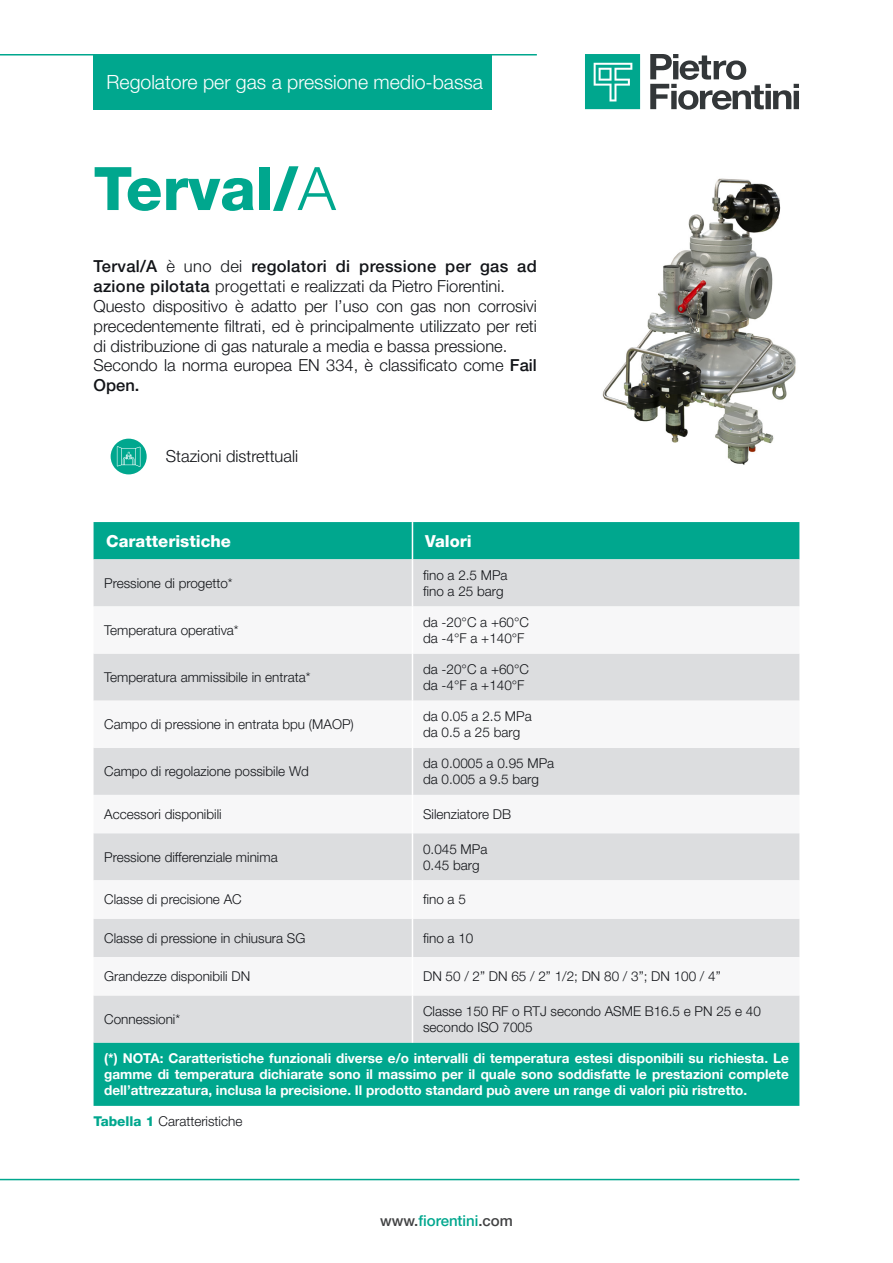
<style>
.page{position:relative;width:893px;height:1263px;background:#fff}
.page>*{position:absolute;margin:0;border:0;box-sizing:border-box;transform-origin:0 0}
.Titolo_Capitolo{font:800 60px "Helvetica Neue LT Pro";color:#00a78e}
.t1{font:300 19.5px "Helvetica Neue LT Pro";color:#fff}
.Testo{font:300 16.5px/19.8px "Helvetica Neue LT Pro";color:#121418;text-align:justify}
.Testo-2{font:500 16.5px/19.8px "Helvetica Neue LT Pro";letter-spacing:.02em;color:#121418}
.titoli_tabella_bianc{font:800 16.5px "Helvetica Neue LT Pro";color:#fff}
.titoletto_technische{font:500 15px "Helvetica Neue LT Pro";color:#00a78e}
.testo_tabella{font:300 13.5px/16.2px "Helvetica Neue LT Pro";color:#121418}
.testo_tabella-2{font:700 13.5px/16.2px "Helvetica Neue LT Pro";color:#fff;text-align:justify}
.s1{font-weight:300}
.s2{font-weight:500}
.s3{font-weight:800;color:#00a78e}
.s4{color:#414243}
</style>
<div class="page">
<hr style="left:0;top:54px;width:537px;height:2px;background:#00a78e">
<hr style="left:0;top:1179px;width:799px;height:1px;background:#00a78e">
<div style="left:94px;top:55px;width:398px;height:55px;background:#00a78e"></div>
<svg style="left:650px;top:54px;width:149px;height:56px"></svg>
<svg style="left:585px;top:54px;width:55px;height:55px;background:#25b39e"></svg>
<div style="left:94px;top:522px;width:705px;height:584px;background:#00a78e"></div>
<div style="left:94px;top:559px;width:705px;height:483px;background:#dcdddf"></div>
<svg style="left:94px;top:606px;width:705px;height:389px"></svg>
<hr style="left:412px;top:606px;width:1px;height:47px;background:#fff">
<hr style="left:412px;top:653px;width:1px;height:48px;background:#fff">
<hr style="left:412px;top:701px;width:1px;height:47px;background:#fff">
<hr style="left:412px;top:748px;width:1px;height:47px;background:#fff">
<hr style="left:412px;top:795px;width:1px;height:38px;background:#fff">
<hr style="left:412px;top:833px;width:1px;height:47px;background:#fff">
<hr style="left:412px;top:880px;width:1px;height:39px;background:#fff">
<hr style="left:412px;top:919px;width:1px;height:38px;background:#fff">
<hr style="left:412px;top:957px;width:1px;height:38px;background:#fff">
<hr style="left:412px;top:995px;width:1px;height:47px;background:#fff">
<hr style="left:412px;top:559px;width:1px;height:47px;background:#fff">
<hr style="left:412px;top:522px;width:1px;height:37px;background:#fff">
<img style="left:602px;top:178px;width:194px;height:287px">
<div style="left:111px;top:439px;width:36px;height:35px;background:#00a78e;border-radius:50%"></div>
<svg style="left:117px;top:446px;width:23px;height:21px"></svg>
<h2 class="t1" style="left:107px;top:70px;width:378px">Regolatore per gas a pressione medio-bassa</h2>
<p class="Titolo_Capitolo" style="left:94px;top:153px;width:244px">Terval/<span class="s1">A</span></p>
<p class="Testo-2" style="left:94px;top:256px;width:445px">Terval/A <span class="s1">è uno dei</span> regolatori di pressione per gas ad azione pilotata <span class="s1">progettati e realizzati da Pietro Fiorentini.</span></p>
<p class="Testo" style="left:94px;top:296px;width:445px">Questo dispositivo è adatto per l’uso con gas non corrosivi precedentemente filtrati, ed è principalmente utilizzato per reti di distribuzione di gas naturale a media e bassa pressione.</p>
<p class="Testo" style="left:94px;top:355px;width:445px">Secondo la norma europea EN 334, è classificato come <span class="s2">Fail<br>Open.</span></p>
<p class="Testo" style="left:166px;top:446px;width:134px">Stazioni distrettuali</p>
<p class="titoli_tabella_bianc" style="left:106px;top:531px;width:126px">Caratteristiche</p>
<p class="titoli_tabella_bianc" style="left:425px;top:531px;width:48px">Valori</p>
<p class="testo_tabella" style="left:104px;top:574px;width:130px">Pressione di progetto*</p>
<p class="testo_tabella" style="left:423px;top:566px;width:86px">fino a 2.5 MPa</p>
<p class="testo_tabella" style="left:423px;top:583px;width:82px">fino a 25 barg</p>
<p class="testo_tabella" style="left:104px;top:622px;width:136px">Temperatura operativa*</p>
<p class="testo_tabella" style="left:104px;top:669px;width:208px">Temperatura ammissibile in entrata*</p>
<p class="testo_tabella" style="left:104px;top:716px;width:251px">Campo di pressione in entrata bpu (MAOP)</p>
<p class="testo_tabella" style="left:104px;top:763px;width:206px">Campo di regolazione possibile Wd</p>
<p class="testo_tabella" style="left:423px;top:613px;width:107px">da -20°C a +60°C</p>
<p class="testo_tabella" style="left:423px;top:630px;width:103px">da -4°F a +140°F</p>
<p class="testo_tabella" style="left:423px;top:661px;width:107px">da -20°C a +60°C</p>
<p class="testo_tabella" style="left:423px;top:677px;width:103px">da -4°F a +140°F</p>
<p class="testo_tabella" style="left:423px;top:708px;width:110px">da 0.05 a 2.5 MPa</p>
<p class="testo_tabella" style="left:423px;top:724px;width:99px">da 0.5 a 25 barg</p>
<p class="testo_tabella" style="left:423px;top:755px;width:133px">da 0.0005 a 0.95 MPa</p>
<p class="testo_tabella" style="left:423px;top:771px;width:117px">da 0.005 a 9.5 barg</p>
<p class="testo_tabella" style="left:104px;top:806px;width:119px">Accessori disponibili</p>
<p class="testo_tabella" style="left:423px;top:806px;width:90px">Silenziatore DB</p>
<p class="testo_tabella" style="left:104px;top:848px;width:175px">Pressione differenziale minima</p>
<p class="testo_tabella" style="left:423px;top:840px;width:66px">0.045 MPa</p>
<p class="testo_tabella" style="left:423px;top:856px;width:58px">0.45 barg</p>
<p class="testo_tabella" style="left:104px;top:891px;width:139px">Classe di precisione AC</p>
<p class="testo_tabella" style="left:423px;top:891px;width:44px">fino a 5</p>
<p class="testo_tabella" style="left:104px;top:929px;width:203px">Classe di pressione in chiusura SG</p>
<p class="testo_tabella" style="left:423px;top:929px;width:52px">fino a 10</p>
<p class="testo_tabella" style="left:104px;top:968px;width:148px">Grandezze disponibili DN</p>
<p class="testo_tabella" style="left:423px;top:968px;width:299px">DN 50 / 2” DN 65 / 2” 1/2; DN 80 / 3”; DN 100 / 4”</p>
<p class="testo_tabella" style="left:104px;top:1011px;width:78px">Connessioni*</p>
<p class="testo_tabella" style="left:423px;top:1002px;width:339px">Classe 150 RF o RTJ secondo ASME B16.5 e PN 25 e 40 secondo ISO 7005</p>
<p class="testo_tabella-2" style="left:104px;top:1050px;width:686px">(*) NOTA: Caratteristiche funzionali diverse e/o intervalli di temperatura estesi disponibili su richiesta. Le gamme di temperatura dichiarate sono il massimo per il quale sono soddisfatte le prestazioni complete dell’attrezzatura, inclusa la precisione. Il prodotto standard può avere un range di valori più ristretto.</p>
<p class="testo_tabella" style="left:94px;top:1112px;width:150px"><span class="s3">Tabella 1</span> Caratteristiche</p>
<p class="titoletto_technische" style="left:380px;top:1211px;width:134px"><span class="s4">www.</span>fiorentini<span class="s4">.com</span></p>
</div>
